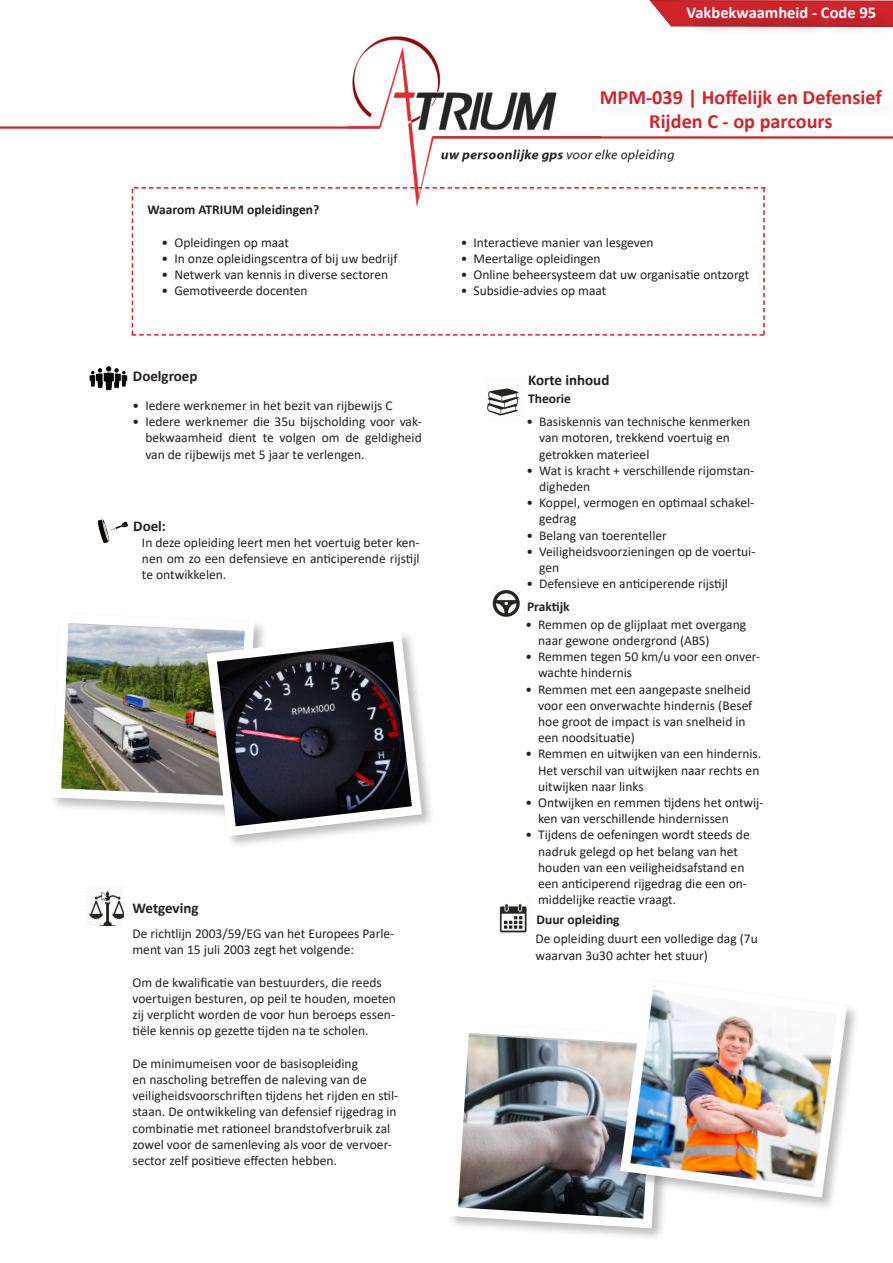
<style>
.page{position:relative;width:893px;height:1263px;background:#fff}
.page>*{position:absolute;margin:0;border:0;box-sizing:border-box;transform-origin:0 0}
.t1{font:700 20.25px/24.3px "Calibri";color:#d1232a;text-align:center}
.t2{font:700 16.5px "Calibri";color:#fff}
.t3{font:700 15px "Calibri";color:#231f20}
.t4{font:13.5px/16.2px "Calibri";color:#231f20}
.t5{font:700 13.5px "Calibri";color:#231f20}
</style>
<div class="page">
<hr style="left:0;top:126px;width:380px;height:3px;background:#d1232a">
<svg style="left:132px;top:187px;width:633px;height:149px"></svg>
<img style="left:492px;top:589px;width:28px;height:28px">
<img style="left:499px;top:903px;width:28px;height:30px">
<div style="left:50px;top:612px;width:218px;height:208px;background:#231f20;opacity:.3"></div>
<img style="left:50px;top:612px;width:209px;height:198px">
<svg style="left:202px;top:626px;width:225px;height:215px"></svg>
<div style="left:447px;top:1022px;width:230px;height:220px;background:#231f20;opacity:.3"></div>
<svg style="left:447px;top:1022px;width:221px;height:211px"></svg>
<div style="left:619px;top:978px;width:241px;height:233px;background:#231f20;opacity:.3"></div>
<img style="left:615px;top:978px;width:237px;height:224px">
<svg style="left:649px;top:0;width:244px;height:27px;background:#d33f45"></svg>
<div style="left:690px;top:9px;width:203px;height:27px;background:#231f20;opacity:.3"></div>
<img style="left:301px;top:37px;width:374px;height:169px">
<img style="left:89px;top:366px;width:38px;height:25px">
<img style="left:97px;top:519px;width:32px;height:25px">
<img style="left:89px;top:886px;width:34px;height:39px">
<div style="left:604px;top:92px;width:289px;height:58px;background:#fefefe"></div>
<img style="left:487px;top:388px;width:32px;height:28px">
<p class="t5" style="left:147px;top:200px;width:173px">Waarom ATRIUM opleidingen?</p>
<p class="t4" style="left:162px;top:234px;width:129px">• Opleidingen op maat</p>
<p class="t4" style="left:162px;top:250px;width:237px">• In onze opleidingscentra of bij uw bedrijf</p>
<p class="t4" style="left:162px;top:266px;width:228px">• Netwerk van kennis in diverse sectoren</p>
<p class="t4" style="left:162px;top:282px;width:147px">• Gemotiveerde docenten</p>
<p class="t3" style="left:133px;top:365px;width:66px">Doelgroep</p>
<p class="t4" style="left:133px;top:397px;width:262px">• Iedere werknemer in het bezit van rijbewijs C</p>
<p class="t4" style="left:145px;top:413px;width:278px;text-align:justify;text-indent:-13px">• Iedere werknemer die 35u bijscholding voor vak&shy;bekwaamheid dient te volgen om de geldigheid van de rijbewijs met 5 jaar te verlengen.</p>
<p class="t3" style="left:133px;top:515px;width:34px">Doel:</p>
<p class="t4" style="left:142px;top:534px;width:279px;text-align:justify">In deze opleiding leert men het voertuig beter ken&shy;nen om zo een defensieve en anticiperende rijstijl te ontwikkelen.</p>
<p class="t3" style="left:132px;top:897px;width:68px">Wetgeving</p>
<p class="t4" style="left:132px;top:925px;width:263px">De richtlijn 2003/59/EG van het Europees Parle&shy;ment van 15 juli 2003 zegt het volgende:</p>
<p class="t4" style="left:132px;top:974px;width:265px">Om de kwalificatie van bestuurders, die reeds voertuigen besturen, op peil te houden, moeten zij verplicht worden de voor hun beroeps essen&shy;tiële kennis op gezette tijden na te scholen.</p>
<p class="t4" style="left:132px;top:1055px;width:267px">De minimumeisen voor de basisopleiding<br>en nascholing betreffen de naleving van de veiligheidsvoorschriften tijdens het rijden en stil&shy;staan. De ontwikkeling van defensief rijgedrag in combinatie met rationeel brandstofverbruik zal zowel voor de samenleving als voor de vervoer&shy;sector zelf positieve effecten hebben.</p>
<p class="t2" style="left:686px;top:1px;width:191px">Vakbekwaamheid - Code 95</p>
<p class="t1" style="left:600px;top:85px;width:284px">MPM-039 | Hoffelijk en Defensief<br>Rijden C - op parcours</p>
<p class="t4" style="left:461px;top:234px;width:194px">• Interactieve manier van lesgeven</p>
<p class="t4" style="left:461px;top:250px;width:141px">• Meertalige opleidingen</p>
<p class="t4" style="left:461px;top:266px;width:290px">• Online beheersysteem dat uw organisatie ontzorgt</p>
<p class="t4" style="left:461px;top:282px;width:147px">• Subsidie-advies op maat</p>
<p class="t3" style="left:528px;top:369px;width:83px">Korte inhoud</p>
<p class="t5" style="left:528px;top:389px;width:44px">Theorie</p>
<p class="t4" style="left:539px;top:413px;width:213px;text-indent:-13px">• Basiskennis van technische kenmerken van motoren, trekkend voertuig en getrokken materieel</p>
<p class="t4" style="left:539px;top:462px;width:217px;text-indent:-13px">• Wat is kracht + verschillende rijomstan&shy;digheden</p>
<p class="t4" style="left:539px;top:494px;width:217px;text-indent:-13px">• Koppel, vermogen en optimaal schakel&shy;gedrag</p>
<p class="t4" style="left:526px;top:527px;width:142px">• Belang van toerenteller</p>
<p class="t4" style="left:539px;top:543px;width:218px;text-indent:-13px">• Veiligheidsvoorzieningen op de voertui&shy;gen</p>
<p class="t4" style="left:526px;top:575px;width:203px">• Defensieve en anticiperende rijstijl</p>
<p class="t5" style="left:527px;top:597px;width:44px">Praktijk</p>
<p class="t4" style="left:538px;top:616px;width:210px;text-indent:-13px">• Remmen op de glijplaat met overgang naar gewone ondergrond (ABS)</p>
<p class="t4" style="left:538px;top:648px;width:224px;text-indent:-13px">• Remmen tegen 50 km/u voor een onver&shy;wachte hindernis</p>
<p class="t4" style="left:538px;top:680px;width:216px;text-indent:-13px">• Remmen met een aangepaste snelheid voor een onverwachte hindernis (Besef hoe groot de impact is van snelheid in een noodsituatie)</p>
<p class="t4" style="left:538px;top:745px;width:225px;text-indent:-13px">• Remmen en uitwijken van een hindernis.<br>Het verschil van uitwijken naar rechts en uitwijken naar links</p>
<p class="t4" style="left:538px;top:794px;width:227px;text-indent:-13px">• Ontwijken en remmen tijdens het ontwij&shy;ken van verschillende hindernissen</p>
<p class="t4" style="left:538px;top:826px;width:213px;text-indent:-13px">• Tijdens de oefeningen wordt steeds de nadruk gelegd op het belang van het houden van een veiligheidsafstand en een anticiperend rijgedrag die een on&shy;middelijke reactie vraagt.</p>
<p class="t5" style="left:537px;top:910px;width:85px">Duur opleiding</p>
<p class="t4" style="left:536px;top:930px;width:224px">De opleiding duurt een volledige dag (7u waarvan 3u30 achter het stuur)</p>
</div>
